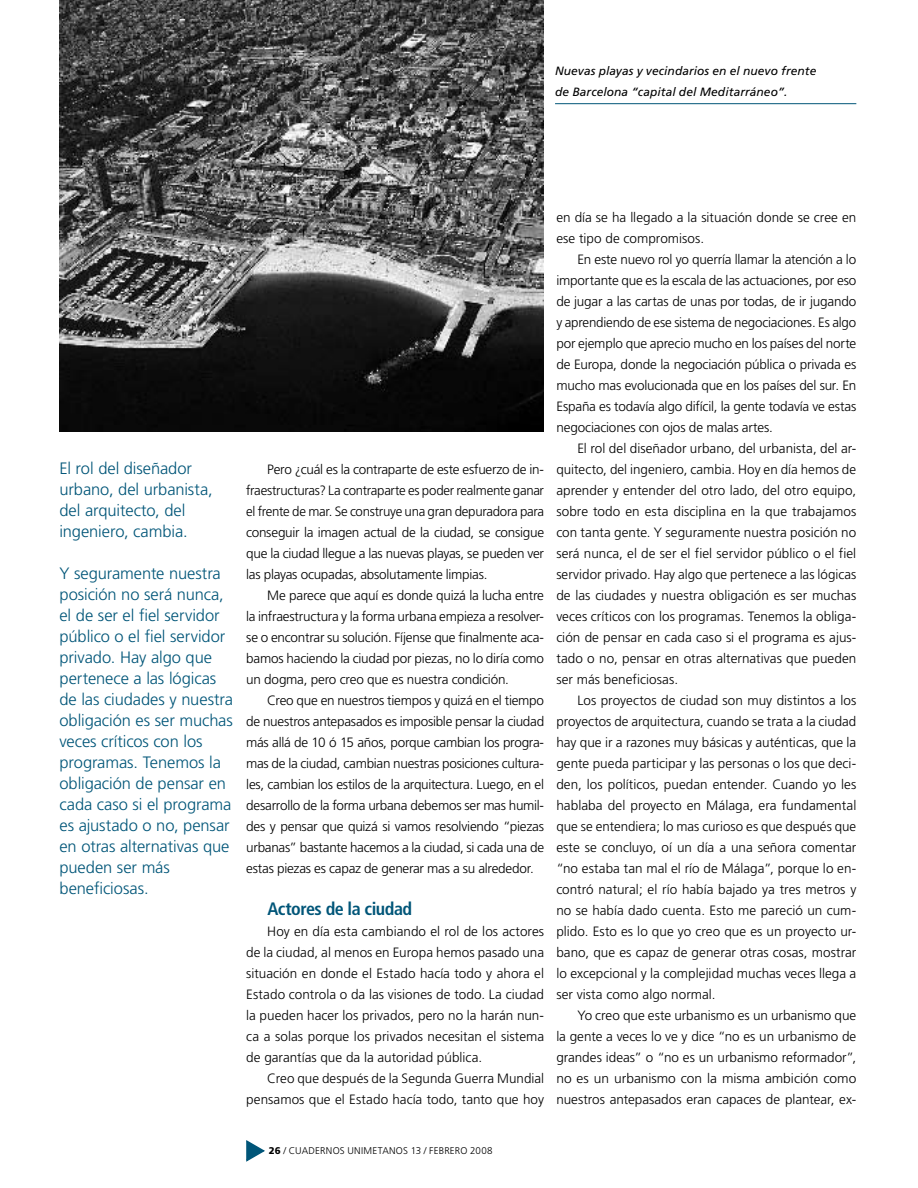
<style>
.page{position:relative;width:918px;height:1188px;background:#fff}
.page>*{position:absolute;margin:0;border:0;box-sizing:border-box;transform-origin:0 0}
.t1{font:700 condensed 18px "Frutiger";letter-spacing:-.025em;color:#005578}
.t2{font:300 16.5px/21px "Frutiger";letter-spacing:-.005em;color:#005578}
.t3{font:300 13.5px/21px "Frutiger";letter-spacing:-.005em;color:#000;text-align:justify}
.t4{font:italic 12px/21px "Frutiger";letter-spacing:.005em;color:#000}
.t5{font:300 9.75px "Frutiger";letter-spacing:.025em;color:#000}
.s1{font-weight:900}
</style>
<div class="page">
<svg style="left:246px;top:1140px;width:19px;height:22px"></svg>
<hr style="left:555px;top:103px;width:301px;height:1px;background:#005578">
<img style="left:60px;top:0;width:484px;height:432px">
<p class="t4" style="left:555px;top:60px;width:263px">Nuevas playas y vecindarios en el nuevo frente de Barcelona “capital del Meditarráneo”.</p>
<p class="t2" style="left:59px;top:458px;width:155px">El rol del diseñador urbano, del urbanista, del arquitecto, del ingeniero, cambia.</p>
<p class="t2" style="left:59px;top:563px;width:175px">Y seguramente nuestra posición no será nunca, el de ser el fiel servidor público o el fiel servidor privado. Hay algo que pertenece a las lógicas de las ciudades y nuestra obligación es ser muchas veces críticos con los programas. Tenemos la obligación de pensar en cada caso si el programa es ajustado o no, pensar en otras alternativas que pueden ser más beneficiosas.</p>
<p class="t3" style="left:246px;top:459px;width:299px;text-indent:21px">Pero ¿cuál es la contraparte de este esfuerzo de in&shy;fraestructuras? La contraparte es poder realmente ganar el frente de mar. Se construye una gran depuradora para conseguir la imagen actual de la ciudad, se consigue que la ciudad llegue a las nuevas playas, se pueden ver las playas ocupadas, absolutamente limpias.</p>
<p class="t3" style="left:246px;top:585px;width:299px;text-indent:21px">Me parece que aquí es donde quizá la lucha entre la infraestructura y la forma urbana empieza a resolver&shy;se o encontrar su solución. Fíjense que finalmente aca&shy;bamos haciendo la ciudad por piezas, no lo diría como un dogma, pero creo que es nuestra condición.</p>
<p class="t3" style="left:246px;top:690px;width:299px;text-indent:21px">Creo que en nuestros tiempos y quizá en el tiempo de nuestros antepasados es imposible pensar la ciudad más allá de 10 ó 15 años, porque cambian los progra&shy;mas de la ciudad, cambian nuestras posiciones cultura&shy;les, cambian los estilos de la arquitectura. Luego, en el desarrollo de la forma urbana debemos ser mas humil&shy;des y pensar que quizá si vamos resolviendo “piezas urbanas” bastante hacemos a la ciudad, si cada una de estas piezas es capaz de generar mas a su alrededor.</p>
<h1 class="t1" style="left:267px;top:898px;width:146px">Actores de la ciudad</h1>
<p class="t3" style="left:246px;top:921px;width:299px;text-indent:21px">Hoy en día esta cambiando el rol de los actores de la ciudad, al menos en Europa hemos pasado una situación en donde el Estado hacía todo y ahora el Estado controla o da las visiones de todo. La ciudad la pueden hacer los privados, pero no la harán nun&shy;ca a solas porque los privados necesitan el sistema de garantías que da la autoridad pública.</p>
<p class="t3" style="left:246px;top:1068px;width:299px;text-align:right">Creo que después de la Segunda Guerra M undial pensamos que el Estado hacía todo, tanto que hoy</p>
<p class="t3" style="left:556px;top:207px;width:302px">en día se ha llegado a la situación donde se cree en ese tipo de compromisos.</p>
<p class="t3" style="left:556px;top:249px;width:302px;text-indent:21px">En este nuevo rol yo querría llamar la atención a lo importante que es la escala de las actuaciones, por eso de jugar a las cartas de unas por todas, de ir jugando y aprendiendo de ese sistema de negociaciones. Es algo por ejemplo que aprecio mucho en los países del norte de Europa, donde la negociación pública o privada es mucho mas evolucionada que en los países del sur. En España es todavía algo difícil, la gente todavía ve estas negociaciones con ojos de malas artes.</p>
<p class="t3" style="left:556px;top:438px;width:302px;text-indent:21px">El rol del diseñador urbano, del urbanista, del ar&shy;quitecto, del ingeniero, cambia. Hoy en día hemos de aprender y entender del otro lado, del otro equipo, sobre todo en esta disciplina en la que trabajamos con tanta gente. Y seguramente nuestra posición no será nunca, el de ser el fiel servidor público o el fiel servidor privado. Hay algo que pertenece a las lógicas de las ciudades y nuestra obligación es ser muchas veces críticos con los programas. Tenemos la obliga&shy;ción de pensar en cada caso si el programa es ajus&shy;tado o no, pensar en otras alternativas que pueden ser más beneficiosas.</p>
<p class="t3" style="left:556px;top:690px;width:302px;text-indent:21px">Los proyectos de ciudad son muy distintos a los proyectos de arquitectura, cuando se trata a la ciudad hay que ir a razones muy básicas y auténticas, que la gente pueda participar y las personas o los que deci&shy;den, los políticos, puedan entender. Cuando yo les hablaba del proyecto en Málaga, era fundamental que se entendiera; lo mas curioso es que después que este se concluyo, oí un día a una señora comentar “no estaba tan mal el río de Málaga”, porque lo en&shy;contró natural; el río había bajado ya tres metros y no se había dado cuenta. Esto me pareció un cum&shy;plido. Esto es lo que yo creo que es un proyecto ur&shy;bano, que es capaz de generar otras cosas, mostrar lo excepcional y la complejidad muchas veces llega a ser vista como algo normal.</p>
<p class="t3" style="left:556px;top:1005px;width:302px;text-indent:21px">Yo creo que este urbanismo es un urbanismo que la gente a veces lo ve y dice “no es un urbanismo de grandes ideas” o “no es un urbanismo reformador”, no es un urbanismo con la misma ambición como nuestros antepasados eran capaces de plantear, ex-</p>
<p class="t5" style="left:269px;top:1146px;width:183px"><span class="s1">26</span> / cuadernos unimetanos 13 / FEBRERO</p>
<p class="t5" style="left:470px;top:1146px;width:24px">2008</p>
</div>
